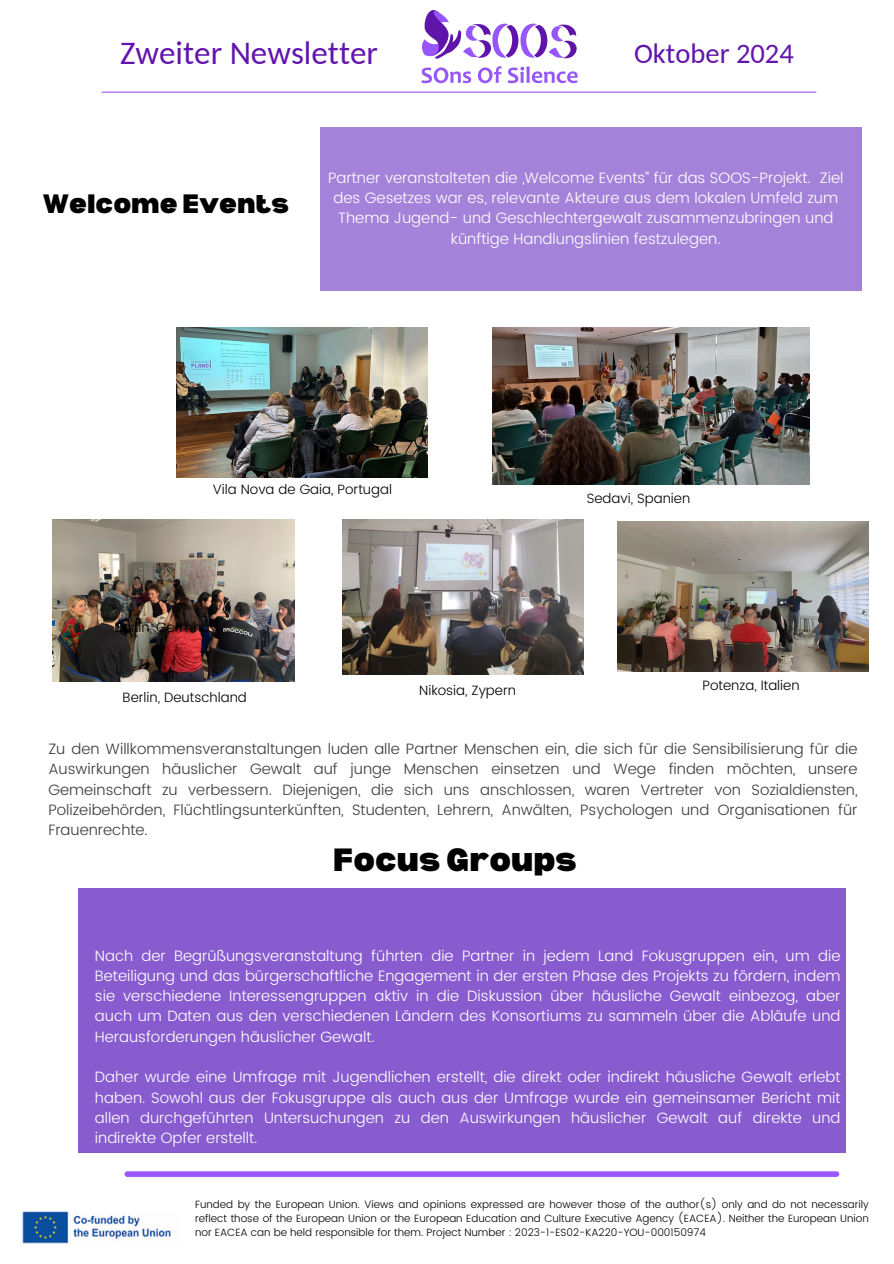
<style>
.page{position:relative;width:894px;height:1264px;background:#fff}
.page>*{position:absolute;margin:0;border:0;box-sizing:border-box;transform-origin:0 0}
.t1{font:33px "Carlito";color:#6214ad}
.t2{font:900 31.5px "Bernoru";color:#000}
.t3{font:28.5px "Carlito";color:#6214ad}
.t4{font:900 25.95px "Bernoru";color:#000}
.t5{font:300 15px/20.2px "Poppins";color:#fff;text-align:justify}
.t6{font:300 15px/20.2px "Poppins";color:#3d3c3c;text-align:justify}
.t7{font:300 13.5px "Poppins";color:#000}
.t8{font:300 10.5px/14px "Poppins";color:#000;text-align:justify}
</style>
<div class="page">
<img style="left:402px;top:11px;width:194px;height:81px">
<img style="left:52px;top:520px;width:242px;height:162px">
<img style="left:342px;top:520px;width:241px;height:154px">
<img style="left:492px;top:328px;width:316px;height:156px">
<img style="left:177px;top:327px;width:251px;height:150px">
<div style="left:320px;top:127px;width:541px;height:163px;background:#a482d9"></div>
<hr style="left:102px;top:92px;width:713px;height:1px;background:#9857ff">
<img style="left:617px;top:522px;width:251px;height:149px">
<img style="left:22px;top:1211px;width:149px;height:33px">
<div style="left:127px;top:1171px;width:709px;height:5px;background:#9857ff"></div>
<div style="left:78px;top:888px;width:768px;height:264px;background:#885bce"></div>
<h6 class="t1" style="left:120px;top:40px;width:259px">Zweiter Newsletter</h6>
<h6 class="t3" style="left:634px;top:42px;width:161px">Oktober 2024</h6>
<h6 class="t4" style="left:43px;top:189px;width:247px">Welcome Events</h6>
<h6 class="t5" style="left:328px;top:167px;width:517px;text-align:center">Partner veranstalteten die „Welcome Events“ für das SOOS-Projekt. Ziel des Gesetzes war es, relevante Akteure aus dem lokalen Umfeld zum Thema Jugend- und Geschlechtergewalt zusammenzubringen und künftige Handlungslinien festzulegen.</h6>
<h5 class="t7" style="left:213px;top:481px;width:181px">Vila Nova de Gaia, Portugal</h5>
<h4 class="t7" style="left:114px;top:619px;width:104px">Berlin, Germnay</h4>
<p class="t7" style="left:123px;top:689px;width:126px">Berlin, Deutschland</p>
<p class="t7" style="left:419px;top:682px;width:98px">Nikosia, Zypern</p>
<h3 class="t7" style="left:586px;top:490px;width:105px">Sedavi, Spanien</h3>
<h6 class="t7" style="left:702px;top:678px;width:99px">Potenza, Italien</h6>
<h5 class="t6" style="left:48px;top:738px;width:810px">Zu den Willkommensveranstaltungen luden alle Partner Menschen ein, die sich für die Sensibilisierung für die Auswirkungen häuslicher Gewalt auf junge Menschen einsetzen und Wege finden möchten, unsere Gemeinschaft zu verbessern. Diejenigen, die sich uns anschlossen, waren Vertreter von Sozialdiensten, Polizeibehörden, Flüchtlingsunterkünften, Studenten, Lehrern, Anwälten, Psychologen und Organisationen für Frauenrechte.</h5>
<h1 class="t2" style="left:333px;top:842px;width:245px">Focus Groups</h1>
<h5 class="t5" style="left:95px;top:945px;width:746px">Nach der Begrüßungsveranstaltung führten die Partner in jedem Land Fokusgruppen ein, um die Beteiligung und das bürgerschaftliche Engagement in der ersten Phase des Projekts zu fördern, indem sie verschiedene Interessengruppen aktiv in die Diskussion über häusliche Gewalt einbezog, aber auch um Daten aus den verschiedenen Ländern des Konsortiums zu sammeln über die Abläufe und Herausforderungen häuslicher Gewalt.</h5>
<h5 class="t5" style="left:95px;top:1066px;width:746px">Daher wurde eine Umfrage mit Jugendlichen erstellt, die direkt oder indirekt häusliche Gewalt erlebt haben. Sowohl aus der Fokusgruppe als auch aus der Umfrage wurde ein gemeinsamer Bericht mit allen durchgeführten Untersuchungen zu den Auswirkungen häuslicher Gewalt auf direkte und indirekte Opfer erstellt.</h5>
<h6 class="t8" style="left:195px;top:1197px;width:675px">Funded by the European Union. Views and opinions expressed are however those of the author(s) only and do not necessarily reflect those of the European Union or the European Education and Culture Executive Agency (EACEA). Neither the European Union nor EACEA can be held responsible for them. Project Number : 2023-1-ES02-KA220-YOU-000150974</h6>
</div>
